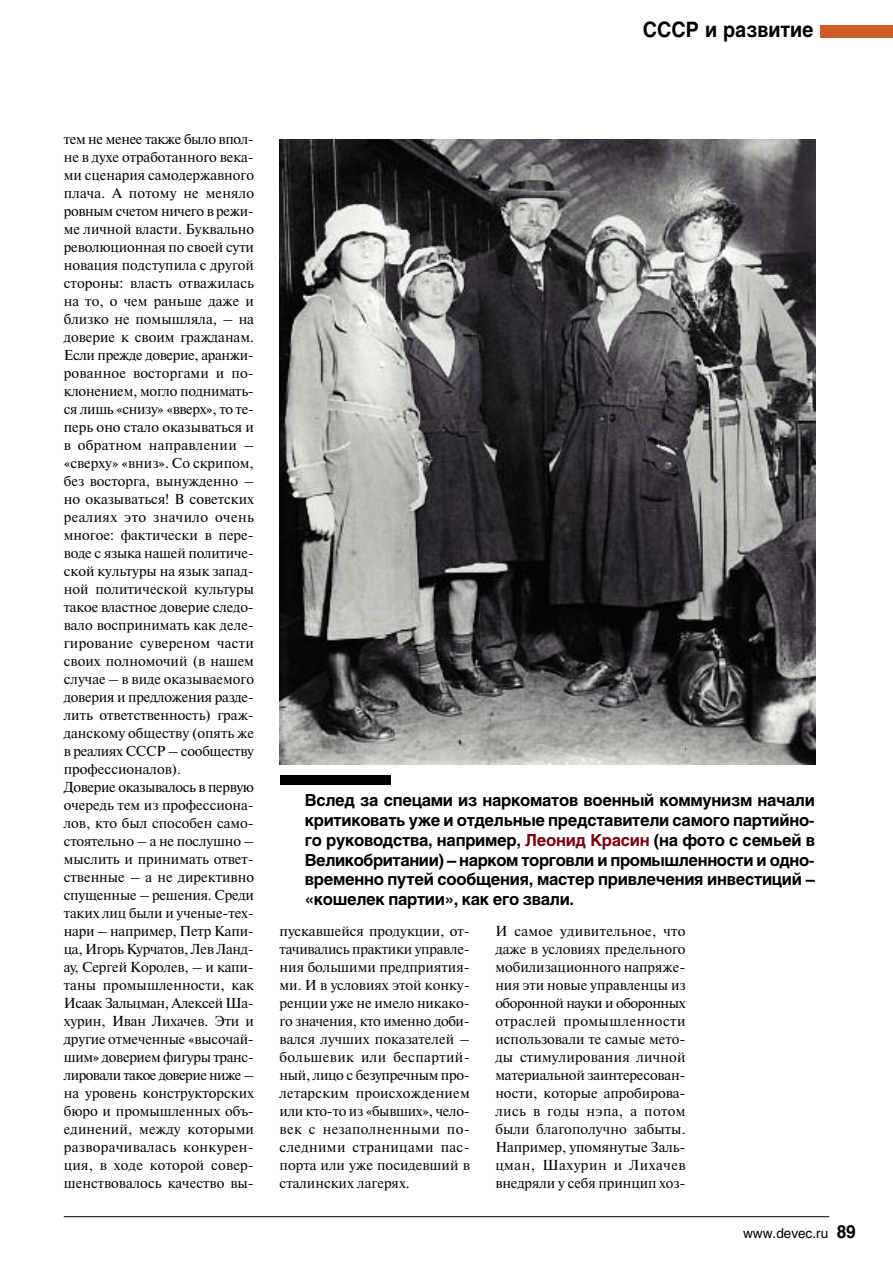
<style>
.page{position:relative;width:893px;height:1263px;background:#fff}
.page>*{position:absolute;margin:0;border:0;box-sizing:border-box;transform-origin:0 0}
.t1{font:700 21px "Helios";color:#000;scale:.93 1}
.t2{font:700 16.5px/19.8px "Helios";letter-spacing:-.015em;color:#000;text-align:justify}
.t3{font:14.4px/18px "Newton C";color:#000;text-align:justify}
.t4{font:13.5px "Helios";color:#000}
.s1{color:#7d0010}
.s2{font-weight:700;font-size:18px}
</style>
<div class="page">
<hr style="left:64px;top:1216px;width:765px;height:1px;background:#000">
<div style="left:821px;top:26px;width:72px;height:12px;background:#ce5c28"></div>
<img style="left:279px;top:139px;width:537px;height:626px">
<div style="left:280px;top:775px;width:110px;height:9px;background:#000107"></div>
<h1 class="t1" style="left:643px;top:22px;width:185px">СССР и развитие</h1>
<p class="t3" style="left:64px;top:130px;width:192px;text-align:left">тем не менее также было впол&shy;не в духе отработанного века&shy;ми сценария самодержавного плача. А потому не меняло ровным счетом ничего в режи&shy;ме личной власти. Буквально революционная по своей сути новация подступила с другой стороны: власть отважилась на то, о чем раньше даже и близко не помышляла, – на доверие к своим гражданам.<br>Если прежде доверие, аранжи&shy;рованное восторгами и по&shy;клонением, могло поднимать&shy;ся лишь «снизу» «вверх», то те&shy;перь оно стало оказываться и в обратном направлении – «сверху» «вниз». Со скрипом, без восторга, вынужденно – но оказываться! В советских реалиях это значило очень многое: фактически в пере&shy;воде с языка нашей политиче&shy;ской культуры на язык запад&shy;ной политической культуры такое властное доверие следо&shy;вало воспринимать как деле&shy;гирование сувереном части своих полномочий (в нашем случае – в виде оказываемого доверия и предложения разде&shy;лить ответственность) граж&shy;данскому обществу (опять же в реалиях СССР – сообществу профессионалов).<br>Доверие оказывалось в первую очередь тем из профессиона&shy;лов, кто был способен само&shy;стоятельно – а не послушно – мыслить и принимать ответ&shy;ственные – а не директивно спущенные – решения. Среди таких лиц были и ученые-тех&shy;нари – например, Петр Капи&shy;ца, Игорь Курчатов, Лев Ланд&shy;ау, Сергей Королев, – и капи&shy;таны промышленности, как<br>Исаак Зальцман, Алексей Ша&shy;хурин, Иван Лихачев. Эти и другие отмеченные «высочай&shy;шим» доверием фигуры транс&shy;лировали такое доверие ниже – на уровень конструкторских бюро и промышленных объ&shy;единений, между которыми разворачивалась конкурен&shy;ция, в ходе которой совер&shy;шенствовалось качество вы-</p>
<p class="t2" style="left:305px;top:792px;width:512px">Вслед за спецами из наркоматов военный коммунизм начали критиковать уже и отдельные представители самого партийно&shy;го руководства, например, <span class="s1">Леонид Красин</span> (на фото с семьей в Великобритании) – нарком торговли и промышленности и одно&shy;временно путей сообщения, мастер привлечения инвестиций – «кошелек партии», как его звали.</p>
<p class="t3" style="left:280px;top:922px;width:192px">пускавшейся продукции, от&shy;тачивались практики управле&shy;ния большими предприятия&shy;ми. И в условиях этой конку&shy;ренции уже не имело никако&shy;го значения, кто именно доби&shy;вался лучших показателей – большевик или беспартий&shy;ный, лицо с безупречным про&shy;летарским происхождением или кто-то из «бывших», чело&shy;век с незаполненными по&shy;следними страницами пас&shy;порта или уже посидевший в сталинских лагерях.</p>
<p class="t3" style="left:495px;top:922px;width:192px">И самое удивительное, что даже в условиях предельного мобилизационного напряже&shy;ния эти новые управленцы из оборонной науки и оборонных отраслей промышленности использовали те самые мето&shy;ды стимулирования личной материальной заинтересован&shy;ности, которые апробирова&shy;лись в годы нэпа, а потом были благополучно забыты.<br>Например, упомянутые Заль&shy;цман, Шахурин и Лихачев внедряли у себя принцип хоз-</p>
<p class="t4" style="left:743px;top:1228px;width:114px">www.devec.ru <span class="s2">89</span></p>
</div>
